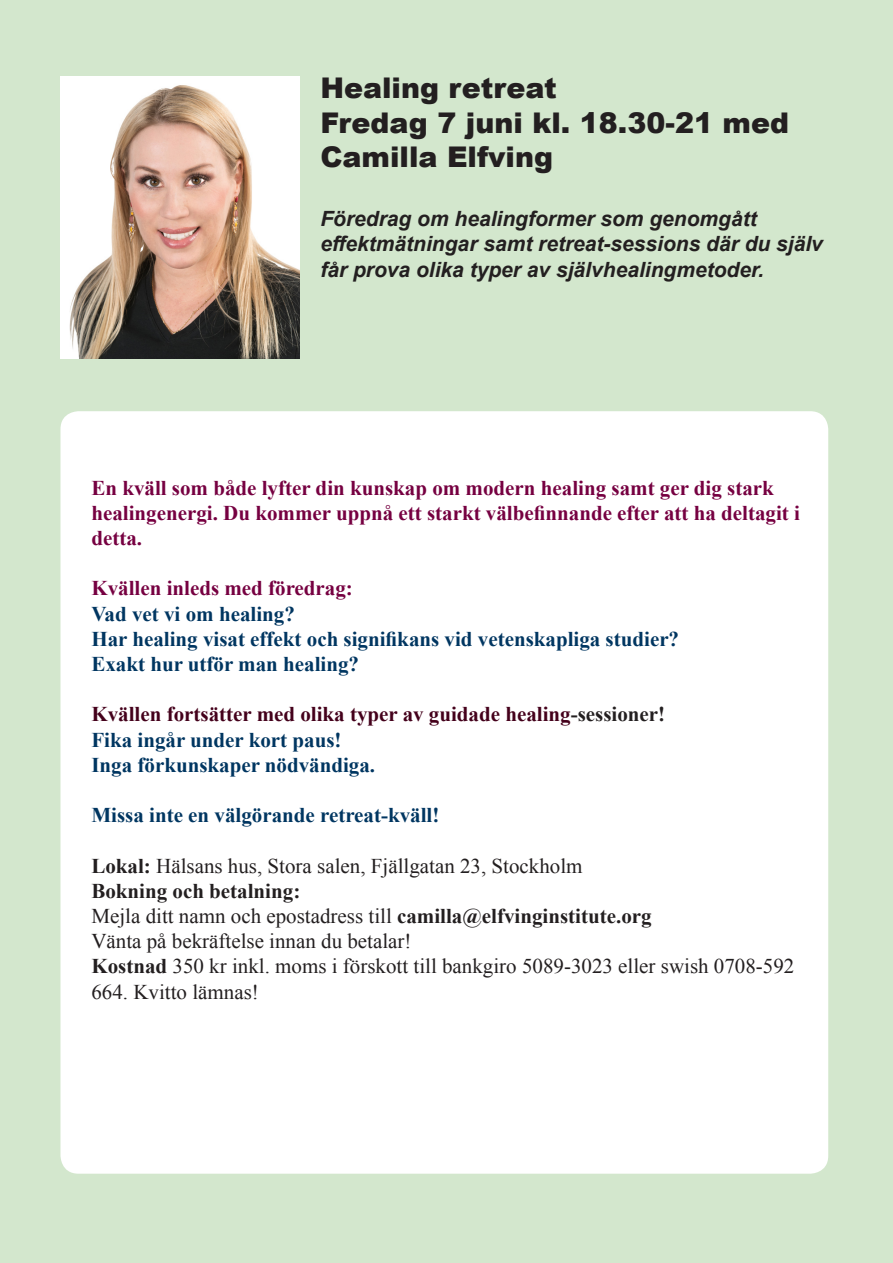
<style>
.page{position:relative;width:893px;height:1263px;background:#d3e7cd}
.page>*{position:absolute;margin:0;border:0;box-sizing:border-box;transform-origin:0 0}
.t1{font:900 28.5px/34.2px "Arial";color:#231f20}
.t2{font:21px/25.2px "Times New Roman";color:#231f20}
.t3{font:700 21px/25.2px "Times New Roman";color:#003661}
.t4{font:700 21px/25.2px "Times New Roman";color:#760041}
.t5{font:italic 700 21px/25.2px "Arial";color:#231f20}
.t6{font:700 21px "Times New Roman";color:#44001b}
.s1{color:#760041}
.s2{color:#231f20}
.s3{font-weight:700}
</style>
<div class="page">
<div style="left:60px;top:411px;width:768px;height:763px;background:#fff;border-radius:18px"></div>
<img style="left:60px;top:77px;width:240px;height:281px">
<p class="t1" style="left:320px;top:70px;width:470px">Healing retreat<br>Fredag 7 juni kl. 18.30-21 med<br>Camilla Elfving</p>
<p class="t5" style="left:320px;top:207px;width:504px">Föredrag om healingformer som genomgått effektmätningar samt retreat-sessions där du själv får prova olika typer av självhealingmetoder.</p>
<p class="t4" style="left:91px;top:474px;width:710px">En kväll som både lyfter din kunskap om modern healing samt ger dig stark healingenergi. Du kommer uppnå ett starkt välbefinnande efter att ha deltagit i detta.</p>
<p class="t3" style="left:91px;top:575px;width:589px"><span class="s1">Kvällen inleds med föredrag:<br></span>Vad vet vi om healing?<br>Har healing visat effekt och signifikans vid vetenskapliga studier?<br>Exakt hur utför man healing?</p>
<p class="t6" style="left:91px;top:700px;width:575px">Kvällen fortsätter med olika typer av guidade healing<span class="s2">-sessioner!</span></p>
<p class="t3" style="left:91px;top:726px;width:252px">Fika ingår under kort paus!</p>
<p class="t3" style="left:91px;top:752px;width:285px">Inga förkunskaper nödvändiga.</p>
<p class="t3" style="left:91px;top:802px;width:350px">Missa inte en välgörande retreat-kväll!</p>
<p class="t2" style="left:91px;top:853px;width:493px"><span class="s3">Lokal:</span> Hälsans hus, Stora salen, Fjällgatan 23, Stockholm<br><span class="s3">Bokning och betalning:</span></p>
<p class="t2" style="left:91px;top:903px;width:562px">Mejla ditt namn och epostadress till <span class="s3">camilla@elfvinginstitute.org</span></p>
<p class="t2" style="left:91px;top:928px;width:322px">Vänta på bekräftelse innan du betalar!</p>
<p class="t2" style="left:91px;top:953px;width:704px"><span class="s3">Kostnad</span> 350 kr inkl. moms i förskott till bankgiro 5089-3023 eller swish 0708-592<br>664. Kvitto lämnas!</p>
</div>
